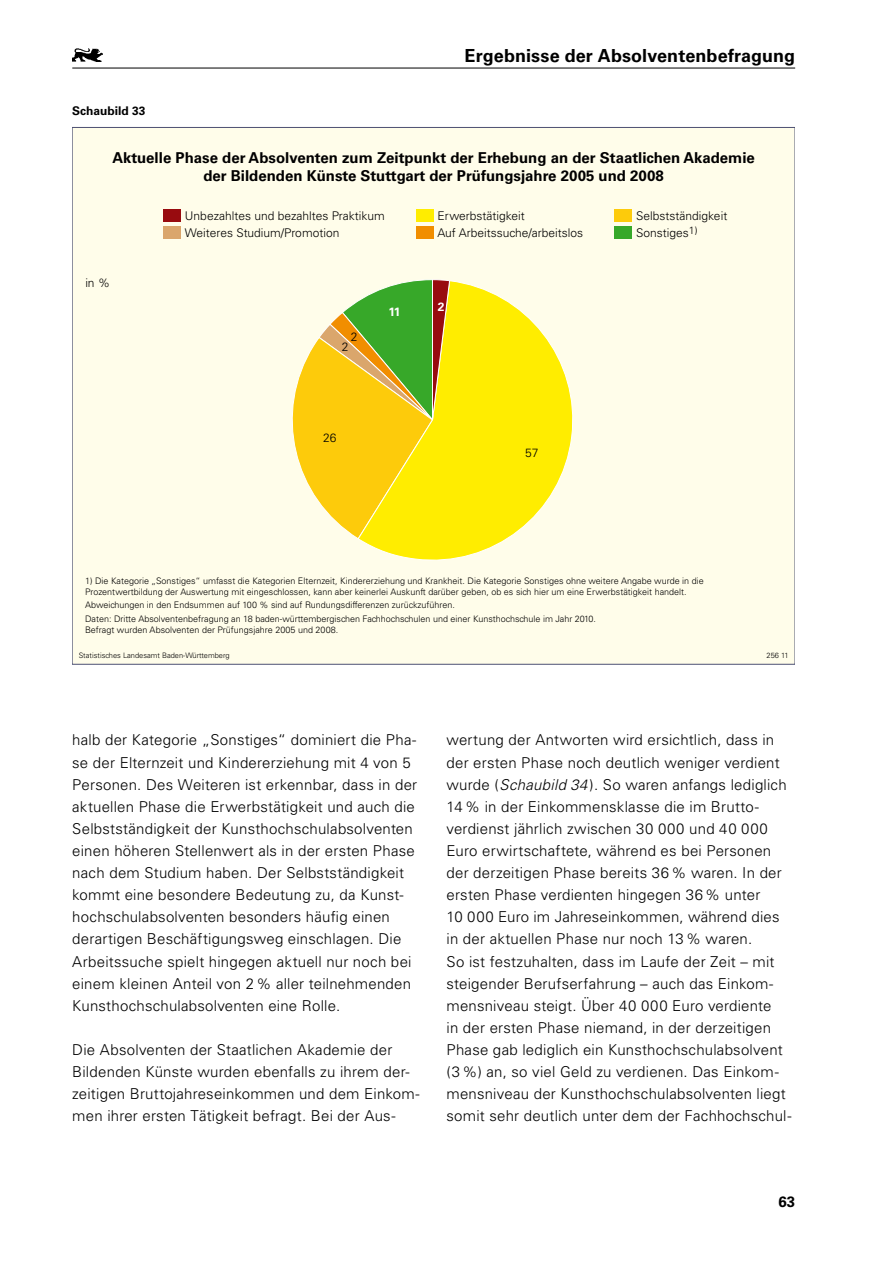
<style>
.page{position:relative;width:893px;height:1263px;background:#fff}
.page>*{position:absolute;margin:0;border:0;box-sizing:border-box;transform-origin:0 0}
.t1{font:700 18px "Univers";letter-spacing:.005em;color:#000}
.t2{font:300 15px/22px "Univers";letter-spacing:.015em;color:#000}
.t3{font:700 15px/18px "Univers";color:#000;text-align:center}
.t4{font:300 12px "Univers";color:#000}
.t5{font:700 12px "Univers";color:#000}
.t6{font:700 12px "Univers";color:#fff}
.t7{font:300 9px/10.8px "Univers";color:#000}
.t8{font:300 7.5px "Univers";color:#000}
.s1{font-style:italic}
</style>
<div class="page">
<hr style="left:72px;top:68px;width:723px;height:1px;background:#000">
<img style="left:72px;top:49px;width:30px;height:12px">
<div style="left:72px;top:127px;width:723px;height:537px;background:#fffdea"></div>
<svg style="left:361px;top:281px;width:212px;height:279px"></svg>
<svg style="left:292px;top:279px;width:158px;height:261px"></svg>
<div style="left:615px;top:226px;width:17px;height:13px;background:#37a829"></div>
<div style="left:164px;top:209px;width:17px;height:13px;background:#980b0f"></div>
<div style="left:416px;top:209px;width:17px;height:13px;background:#ffed00"></div>
<div style="left:615px;top:209px;width:17px;height:13px;background:#fdcb0b"></div>
<div style="left:416px;top:226px;width:17px;height:13px;background:#f18e00"></div>
<div style="left:164px;top:226px;width:17px;height:13px;background:#daa66c"></div>
<p class="t5" style="left:72px;top:103px;width:75px">Schaubild 33</p>
<p class="t1" style="left:465px;top:46px;width:332px">Ergebnisse der Absolventenbefragung</p>
<p class="t3" style="left:112px;top:149px;width:644px">Aktuelle Phase der Absolventen zum Zeitpunkt der Erhebung an der Staatlichen Akademie der Bildenden Künste Stuttgart der Prüfungsjahre 2005 und 2008</p>
<p class="t4" style="left:85px;top:276px;width:26px">in %</p>
<p class="t4" style="left:185px;top:208px;width:201px">Unbezahltes und bezahltes Praktikum</p>
<p class="t4" style="left:437px;top:208px;width:89px">Erwerbstätigkeit</p>
<p class="t4" style="left:636px;top:208px;width:93px">Selbstständigkeit</p>
<p class="t4" style="left:185px;top:225px;width:156px">Weiteres Studium/Promotion</p>
<p class="t4" style="left:437px;top:225px;width:147px">Auf Arbeitssuche/arbeitslos</p>
<p class="t4" style="left:636px;top:225px;width:63px">Sonstiges<sup>1)</sup></p>
<p class="t4" style="left:351px;top:330px;width:8px">2</p>
<p class="t4" style="left:342px;top:340px;width:8px">2</p>
<p class="t4" style="left:323px;top:430px;width:15px">26</p>
<p class="t6" style="left:388px;top:305px;width:14px">11</p>
<p class="t6" style="left:438px;top:300px;width:8px">2</p>
<p class="t4" style="left:525px;top:446px;width:15px">57</p>
<p class="t7" style="left:85px;top:575px;width:620px">1) Die Kategorie „Sonstiges“ umfasst die Kategorien Elternzeit, Kindererziehung und Krankheit. Die Kategorie Sonstiges ohne weitere Angabe wurde in die<br>Prozentwertbildung der Auswertung mit eingeschlossen, kann aber keinerlei Auskunft darüber geben, ob es sich hier um eine Erwerbstätigkeit handelt.</p>
<p class="t7" style="left:85px;top:598px;width:512px;line-height:13.8px">Abweichungen in den Endsummen auf 100 % sind auf Rundungsdifferenzen zurückzuführen.<br>Daten: Dritte Absolventenbefragung an 18 baden-württembergischen Fachhochschulen und einer Kunsthochschule im Jahr 2010.</p>
<p class="t7" style="left:85px;top:624px;width:255px">Befragt wurden Absolventen der Prüfungsjahre 2005 und 2008.</p>
<p class="t8" style="left:79px;top:650px;width:153px">Statistisches Landesamt Baden-Württemberg</p>
<p class="t8" style="left:767px;top:651px;width:24px">256 11</p>
<p class="t2" style="left:72px;top:729px;width:346px">halb der Kategorie „Sonstiges“ dominiert die Pha&shy;se der Elternzeit und Kindererziehung mit 4 von 5<br>Personen. Des Weiteren ist erkennbar, dass in der aktuellen Phase die Erwerbstätigkeit und auch die Selbstständigkeit der Kunsthochschulabsolventen einen höheren Stellenwert als in der ersten Phase nach dem Studium haben. Der Selbstständigkeit kommt eine besondere Bedeutung zu, da Kunst&shy;hochschulabsolventen besonders häufig einen derartigen Beschäftigungsweg einschlagen. Die Arbeitssuche spielt hingegen aktuell nur noch bei einem kleinen Anteil von 2% aller teilnehmenden Kunsthochschulabsolventen eine Rolle.</p>
<p class="t2" style="left:72px;top:1039px;width:349px">Die Absolventen der Staatlichen Akademie der Bildenden Künste wurden ebenfalls zu ihrem der&shy;zeitigen Bruttojahreseinkommen und dem Einkom&shy;men ihrer ersten Tätigkeit befragt. Bei der Aus-</p>
<p class="t2" style="left:446px;top:729px;width:346px">wertung der Antworten wird ersichtlich, dass in der ersten Phase noch deutlich weniger verdient wurde (<span class="s1">Schaubild 34</span>). So waren anfangs lediglich 14% in der Einkommensklasse die im Brutto&shy;verdienst jährlich zwischen 30 000 und 40 000<br>Euro erwirtschaftete, während es bei Personen der derzeitigen Phase bereits 36% waren. In der ersten Phase verdienten hingegen 36% unter<br>10 000 Euro im Jahreseinkommen, während dies in der aktuellen Phase nur noch 13% waren.<br>So ist festzuhalten, dass im Laufe der Zeit – mit steigender Berufserfahrung – auch das Einkom&shy;mensniveau steigt. Über 40 000 Euro verdiente<br>in der ersten Phase niemand, in der derzeitigen Phase gab lediglich ein Kunsthochschulabsolvent (3%) an, so viel Geld zu verdienen. Das Einkom&shy;mensniveau der Kunsthochschulabsolventen liegt somit sehr deutlich unter dem der Fachhochschul-</p>
<p class="t3" style="left:778px;top:1193px;width:18px">63</p>
</div>
